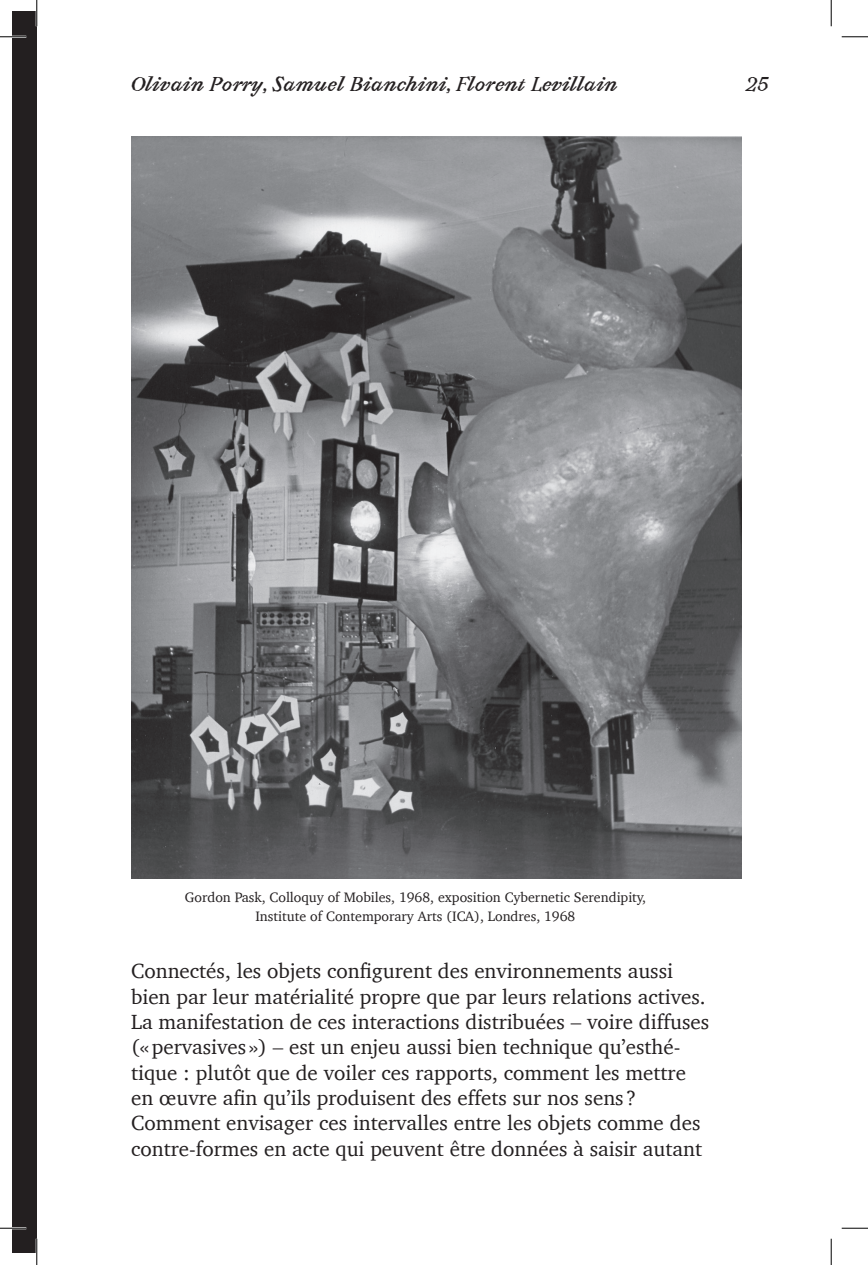
<style>
.page{position:relative;width:868px;height:1265px;background:#fff}
.page>*{position:absolute;margin:0;border:0;box-sizing:border-box;transform-origin:0 0}
.t1{font:21px/25.4px "Charter";color:#231f20}
.t2{font:italic 700 17.5px "Avara";color:#231f20}
.t3{font:14px/19.1px "Charter";color:#231f20;text-align:center}
</style>
<div class="page">
<div style="left:12px;top:12px;width:25px;height:1240px;background:#231f20"></div>
<img style="left:131px;top:136px;width:610px;height:741px">
<hr style="left:0;top:36px;width:26px;height:2px;background:#fff">
<hr style="left:0;top:1226px;width:26px;height:2px;background:#fff">
<svg style="left:0;top:36px;width:26px;height:1px"></svg>
<svg style="left:841px;top:36px;width:26px;height:1px"></svg>
<svg style="left:0;top:1227px;width:26px;height:1px"></svg>
<svg style="left:841px;top:1227px;width:26px;height:1px"></svg>
<svg style="left:36px;top:0;width:1px;height:26px"></svg>
<svg style="left:36px;top:1238px;width:1px;height:26px"></svg>
<svg style="left:830px;top:0;width:1px;height:26px"></svg>
<svg style="left:830px;top:1238px;width:1px;height:26px"></svg>
<p class="t2" style="left:131px;top:72px;width:487px">Olivain Porry, Samuel Bianchini, Florent Levillain</p>
<p class="t2" style="left:746px;top:72px;width:24px">25</p>
<p class="t3" style="left:185px;top:887px;width:462px">Gordon Pask, Colloquy of Mobiles, 1968, exposition Cybernetic Serendipity,<br>Institute of Contemporary Arts (ICA), Londres, 1968</p>
<p class="t1" style="left:131px;top:957px;width:579px">Connectés, les objets configurent des environnements aussi bien par leur matérialité propre que par leurs relations actives.<br>La manifestation de ces interactions distribuées – voire diffuses (« pervasives ») – est un enjeu aussi bien technique qu’esthé&shy;tique : plutôt que de voiler ces rapports, comment les mettre en œuvre afin qu’ils produisent des effets sur nos sens ?<br>Comment envisager ces intervalles entre les objets comme des contre-formes en acte qui peuvent être données à saisir autant</p>
</div>
